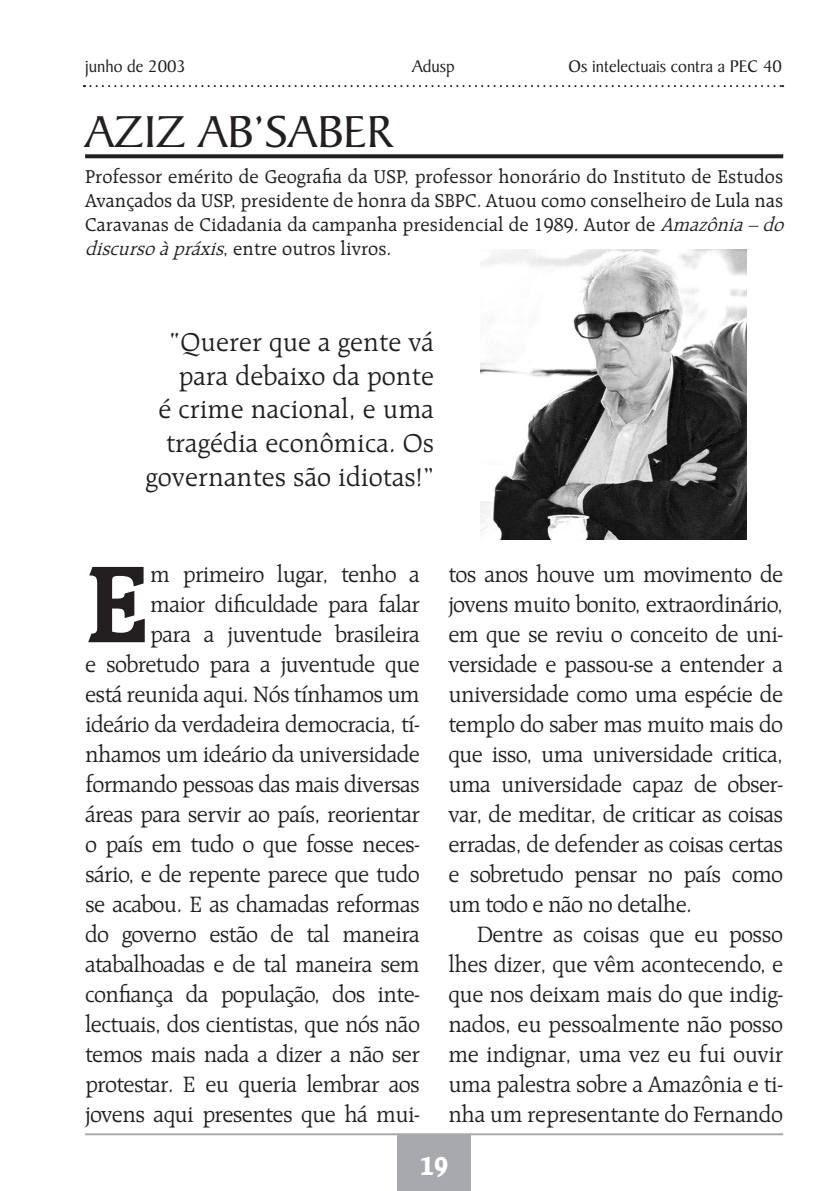
<style>
.page{position:relative;width:840px;height:1191px;background:#fff}
.page>*{position:absolute;margin:0;border:0;box-sizing:border-box;transform-origin:0 0}
.t1{font:700 118.2px "Raleigh BT";color:#231f20}
.t2{font:48px "Baker Signet BT";color:#231f20}
.t3{font:300 28px/33.6px "Raleigh BT";color:#231f20;text-align:right}
.t4{font:800 28px "Raleigh BT";color:#fff}
.t5{font:300 24px/30px "Raleigh BT";letter-spacing:-.03em;color:#231f20;text-align:justify}
.t6{font:20px/24px "Raleigh BT";color:#231f20}
.t7{font:18px "Baker Signet BT";color:#231f20}
.s1{font-weight:300;font-style:italic}
</style>
<div class="page">
<div style="left:397px;top:1134px;width:74px;height:57px;background:#a8a9ad"></div>
<hr style="left:85px;top:1133px;width:697px;height:2px;background:#a8a9ad">
<svg style="left:84px;top:85px;width:698px;height:2px"></svg>
<svg style="left:85px;top:154px;width:697px;height:4px;background:#322e2f"></svg>
<img style="left:480px;top:249px;width:265px;height:291px">
<p class="t7" style="left:85px;top:56px;width:102px">junho de 2003</p>
<p class="t7" style="left:412px;top:56px;width:44px">Adusp</p>
<p class="t7" style="left:568px;top:56px;width:215px">Os intelectuais contra a PEC 40</p>
<h2 class="t2" style="left:85px;top:103px;width:308px">AZIZ AB’SABER</h2>
<p class="t6" style="left:85px;top:164px;width:705px">Professor emérito de Geografia da USP, professor honorário do Instituto de Estudos Avançados da USP, presidente de honra da SBPC. Atuou como conselheiro de Lula nas Caravanas de Cidadania da campanha presidencial de 1989. Autor de <span class="s1">Amazônia–do discursoàpráxis</span>, entre outros livros.</p>
<p class="t3" style="left:145px;top:325px;width:290px">“Querer que a gente vá para debaixo da ponte<br>é crime nacional, e uma tragédia econômica. Os governantes são idiotas!”</p>
<p class="t5" style="left:85px;top:559px;width:336px;text-align:right">m primeiro lugar, tenho a<br>maior dificuldade para falar<br>para a juventude brasileira<br>e sobretudo para a juventude que está reunida aqui. Nós tínhamos um ideário da verdadeira democracia, tí&shy;nhamos um ideário da universidade formando pessoas das mais diversas áreas para servir ao país, reorientar o país em tudo o que fosse neces&shy;sário, e de repente parece que tudo se acabou. E as chamadas reformas do governo estão de tal maneira atabalhoadas e de tal maneira sem confiança da população, dos inte&shy;lectuais, dos cientistas, que nós não temos mais nada a dizer a não ser protestar. E eu queria lembrar aos jovens aqui presentes que há mui-</p>
<p class="t5" style="left:448px;top:559px;width:336px">tos anos houve um movimento de jovens muito bonito, extraordinário, em que se reviu o conceito de uni&shy;versidade e passou-se a entender a universidade como uma espécie de templo do saber mas muito mais do que isso, uma universidade critica, uma universidade capaz de obser&shy;var, de meditar, de criticar as coisas erradas, de defender as coisas certas e sobretudo pensar no país como um todo e não no detalhe.</p>
<h1 class="t1" style="left:85px;top:532px;width:67px">E</h1>
<p class="t5" style="left:448px;top:919px;width:336px;text-indent:28px">Dentre as coisas que eu posso lhes dizer, que vêm acontecendo, e que nos deixam mais do que indig&shy;nados, eu pessoalmente não posso me indignar, uma vez eu fui ouvir uma palestra sobre a Amazônia e ti&shy;nha um representante do Fernando</p>
<p class="t4" style="left:419px;top:1148px;width:30px">19</p>
</div>
